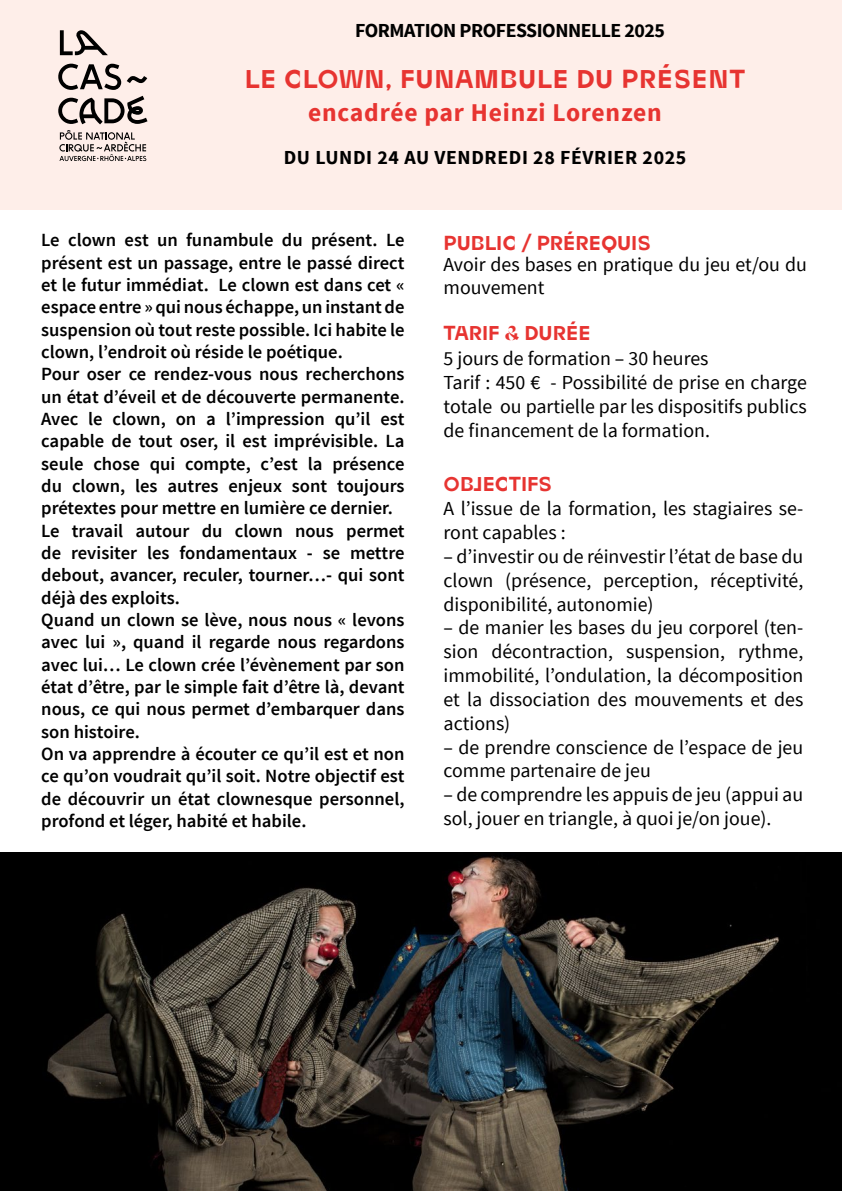
<style>
.page{position:relative;width:842px;height:1191px;background:#fff}
.page>*{position:absolute;margin:0;border:0;box-sizing:border-box;transform-origin:0 0}
.t1{font:25.6px "CSTMXPRMNTL01";letter-spacing:.03em;color:#e73431}
.t2{font:700 25.6px "Source Sans Pro";letter-spacing:.03em;color:#e73431}
.t3{font:19.8px/23.8px "Source Sans Pro";color:#000}
.t4{font:19.8px "CSTMXPRMNTL01";color:#e73431}
.t5{font:700 19.8px "Source Sans Pro";letter-spacing:.03em;color:#000}
.t6{font:700 19.8px "Source Sans Pro";letter-spacing:-.025em;color:#000}
.t7{font:600 18.6px/22.4px "Source Sans Pro";color:#000}
</style>
<div class="page">
<div style="left:0;top:0;width:842px;height:210px;background:#feeee9"></div>
<svg style="left:60px;top:30px;width:48px;height:25px"></svg>
<svg style="left:58px;top:63px;width:63px;height:27px"></svg>
<svg style="left:127px;top:76px;width:20px;height:7px"></svg>
<svg style="left:58px;top:96px;width:89px;height:28px"></svg>
<svg style="left:59px;top:130px;width:87px;height:31px"></svg>
<img style="left:0;top:852px;width:842px;height:339px">
<p class="t6" style="left:355px;top:18px;width:311px">FORMATION PROFESSIONNELLE 2025</p>
<h1 class="t1" style="left:245px;top:61px;width:502px">LE CLOWN, FUNAMBULE DU PRÉSENT</h1>
<h1 class="t2" style="left:308px;top:96px;width:355px">encadrée par Heinzi Lorenzen</h1>
<p class="t5" style="left:284px;top:144px;width:404px">DU LUNDI 24 AU VENDREDI 28 FÉVRIER 2025</p>
<p class="t7" style="left:41px;top:230px;width:365px">Le clown est un funambule du présent. Le présent est un passage, entre le passé direct et le futur immédiat. Le clown est dans cet « espace entre » qui nous échappe, un instant de suspension où tout reste possible. Ici habite le clown, l’endroit où réside le poétique.<br>Pour oser ce rendez-vous nous recherchons un état d’éveil et de découverte permanente.<br>Avec le clown, on a l’impression qu’il est capable de tout oser, il est imprévisible. La seule chose qui compte, c’est la présence du clown, les autres enjeux sont toujours prétextes pour mettre en lumière ce dernier.<br>Le travail autour du clown nous permet de revisiter les fondamentaux - se mettre debout, avancer, reculer, tourner…- qui sont déjà des exploits.<br>Quand un clown se lève, nous nous « levons avec lui », quand il regarde nous regardons avec lui… Le clown crée l’évènement par son état d’être, par le simple fait d’être là, devant nous, ce qui nous permet d’embarquer dans son histoire.<br>On va apprendre à écouter ce qu’il est et non ce qu’on voudrait qu’il soit. Notre objectif est de découvrir un état clownesque personnel, profond et léger, habité et habile.</p>
<p class="t4" style="left:444px;top:229px;width:209px">PUBLIC / PRÉREQUIS</p>
<p class="t3" style="left:444px;top:252px;width:365px">Avoir des bases en pratique du jeu et/ou du mouvement</p>
<p class="t4" style="left:444px;top:319px;width:149px">TARIF &amp; DURÉE</p>
<p class="t3" style="left:444px;top:347px;width:365px">5 jours de formation – 30 heures<br>Tarif : 450 € - Possibilité de prise en charge totale ou partielle par les dispositifs publics de financement de la formation.</p>
<p class="t4" style="left:444px;top:470px;width:110px">OBJECTIFS</p>
<p class="t3" style="left:444px;top:497px;width:361px">A l’issue de la formation, les stagiaires se&shy;ront capables :</p>
<p class="t3" style="left:444px;top:545px;width:361px;text-align:justify">– d’investir ou de réinvestir l’état de base du clown (présence, perception, réceptivité, disponibilité, autonomie)</p>
<p class="t3" style="left:444px;top:616px;width:361px;text-align:justify">– de manier les bases du jeu corporel (ten&shy;sion décontraction, suspension, rythme, immobilité, l’ondulation, la décomposition et la dissociation des mouvements et des actions)</p>
<p class="t3" style="left:444px;top:735px;width:361px">– de prendre conscience de l’espace de jeu comme partenaire de jeu</p>
<p class="t3" style="left:444px;top:783px;width:361px">– de comprendre les appuis de jeu (appui au sol, jouer en triangle, à quoi je/on joue).</p>
</div>
